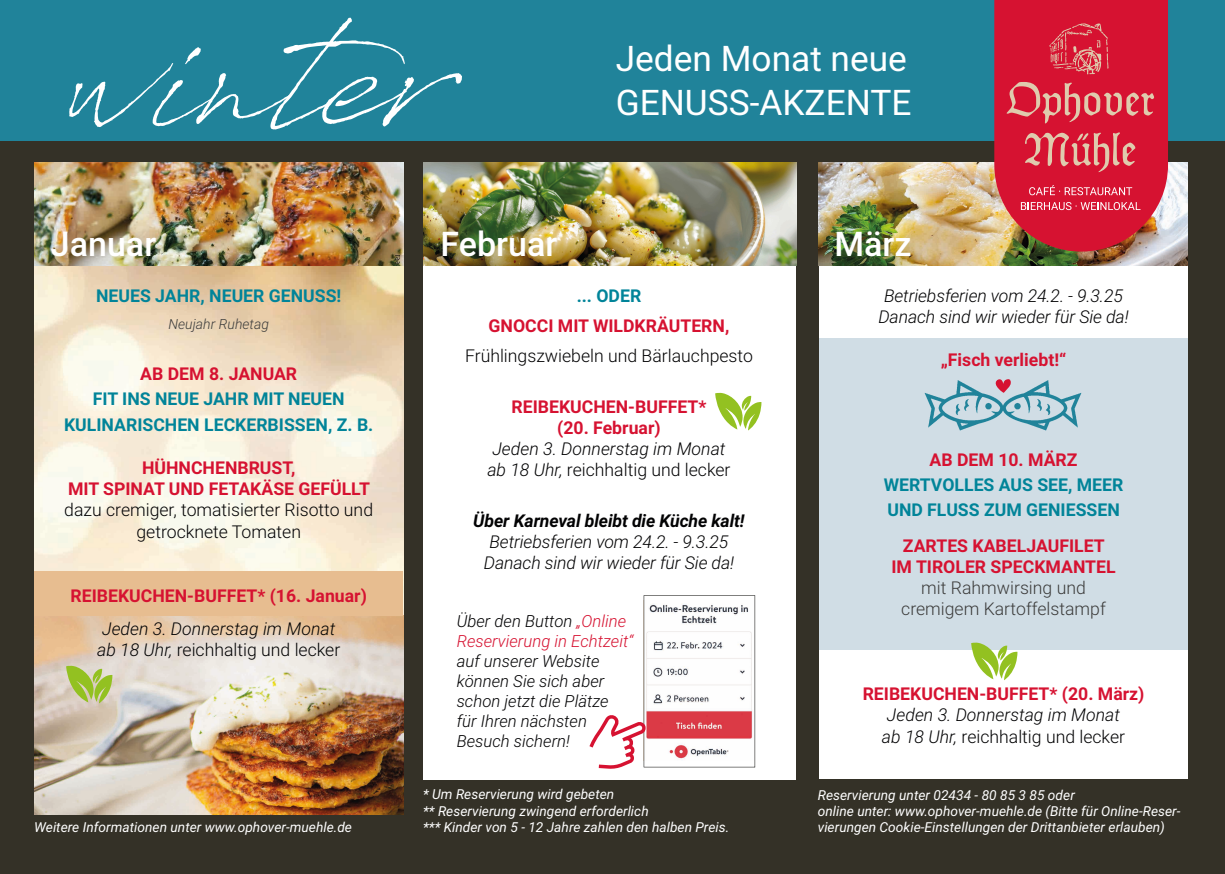
<style>
.page{position:relative;width:1225px;height:874px;background:#fff}
.page>*{position:absolute;margin:0;border:0;box-sizing:border-box;transform-origin:0 0}
.t1{font:174.8px "Antro Vectra";color:#fff}
.t2{font:35.2px/43.8px "Roboto";color:#fff}
.t3{font:500 34px "Roboto";color:#fff}
.t4{font:italic 300 17.6px/21.2px "Roboto";letter-spacing:-.01em;color:#020203}
.t5{font:700 17.6px/21.2px "Roboto";color:#d61231;text-align:center}
.t6{font:700 17.6px/25px "Roboto";color:#018499;text-align:center}
.t7{font:300 17.6px/21.2px "Roboto";color:#020203;text-align:center}
.t8{font:300 17.6px/21px "Roboto";color:#3c3c3b;text-align:center}
.t9{font:italic 700 17.6px "Roboto";letter-spacing:-.01em;color:#020203}
.t10{font:italic 300 16.8px/20px "Roboto";color:#020203}
.t11{font:italic 300 16.8px/20px "Roboto";color:#d61231}
.t12{font:italic 300 14px "Roboto";color:#3c3c3b}
.t13{font:italic 13.8px/16.4px "Roboto";color:#fff}
.s1{font-style:normal}
.s2{color:#020203}
</style>
<div class="page">
<div style="left:0;top:9px;width:1225px;height:864px;background:#343127"></div>
<div style="left:819px;top:162px;width:368px;height:616px;background:#fff"></div>
<div style="left:0;top:0;width:1225px;height:141px;background:#20839a"></div>
<img style="left:35px;top:265px;width:368px;height:306px">
<div style="left:424px;top:162px;width:372px;height:617px;background:#fff"></div>
<img style="left:35px;top:163px;width:368px;height:102px">
<img style="left:424px;top:162px;width:372px;height:103px">
<img style="left:819px;top:162px;width:368px;height:103px">
<svg style="left:994px;top:0;width:174px;height:251px;background:#d2223a"></svg>
<svg style="left:1006px;top:82px;width:148px;height:41px;background:#d83f4f"></svg>
<svg style="left:1025px;top:132px;width:110px;height:40px;background:#d84855"></svg>
<svg style="left:1029px;top:185px;width:103px;height:10px"></svg>
<svg style="left:1021px;top:202px;width:119px;height:8px"></svg>
<svg style="left:1049px;top:23px;width:59px;height:51px;background:#d7394b"></svg>
<img style="left:35px;top:615px;width:368px;height:199px">
<svg style="left:589px;top:595px;width:166px;height:173px"></svg>
<div style="left:35px;top:571px;width:368px;height:44px;background:#e7bd90"></div>
<div style="left:819px;top:337px;width:368px;height:312px;background:#d0dde5"></div>
<img style="left:1010px;top:380px;width:72px;height:51px">
<img style="left:924px;top:380px;width:86px;height:51px">
<svg style="left:995px;top:379px;width:15px;height:13px"></svg>
<svg style="left:971px;top:642px;width:46px;height:38px"></svg>
<svg style="left:715px;top:392px;width:46px;height:38px"></svg>
<svg style="left:66px;top:665px;width:46px;height:38px;background:#b6c971"></svg>
<h1 class="t1" style="left:59px;top:-44px;width:394px">winter</h1>
<h3 class="t3" style="left:51px;top:220px;width:107px">Januar</h3>
<h3 class="t3" style="left:440px;top:219px;width:118px">Februar</h3>
<h2 class="t2" style="left:615px;top:35px;width:297px">Jeden Monat neue<br>GENUSS-AKZENTE</h2>
<h3 class="t3" style="left:834px;top:219px;width:79px">März</h3>
<p class="t6" style="left:96px;top:282px;width:247px">NEUES JAHR, NEUER GENUSS!</p>
<p class="t12" style="left:168px;top:314px;width:102px">Neujahr Ruhetag</p>
<p class="t5" style="left:140px;top:362px;width:158px">AB DEM 8. JANUAR</p>
<p class="t6" style="left:64px;top:386px;width:311px">FIT INS NEUE JAHR MIT NEUEN<br>KULINARISCHEN LECKERBISSEN, Z. B.</p>
<p class="t5" style="left:68px;top:456px;width:303px">HÜHNCHENBRUST,<br>MIT SPINAT UND FETAKÄSE GEFÜLLT</p>
<p class="t7" style="left:64px;top:498px;width:310px">dazu cremiger, tomatisierter Risotto und getrocknete Tomaten</p>
<p class="t5" style="left:71px;top:583px;width:298px">REIBEKUCHEN-BUFFET* (16. Januar)</p>
<p class="t4" style="left:97px;top:617px;width:245px">Jeden 3. Donnerstag im Monat ab 18 Uhr, <span class="s1">reichhaltig und lecker</span></p>
<p class="t13" style="left:34px;top:817px;width:319px">Weitere Informationen unter www.ophover-muehle.de</p>
<p class="t6" style="left:576px;top:282px;width:66px">... ODER</p>
<p class="t5" style="left:488px;top:314px;width:242px">GNOCCI MIT WILDKRÄUTERN,</p>
<p class="t7" style="left:465px;top:345px;width:289px">Frühlingszwiebeln und Bärlauchpesto</p>
<p class="t5" style="left:511px;top:395px;width:196px">REIBEKUCHEN-BUFFET* (20. Februar)</p>
<p class="t4" style="left:487px;top:437px;width:245px">Jeden 3. Donnerstag im Monat ab 18 Uhr, <span class="s1">reichhaltig und lecker</span></p>
<p class="t9" style="left:473px;top:508px;width:273px">Über Karneval bleibt die Küche kalt!</p>
<p class="t4" style="left:484px;top:530px;width:252px;text-align:center">Betriebsferien vom 24.2. - 9.3.25<br>Danach sind wir wieder für Sie da!</p>
<p class="t11" style="left:457px;top:610px;width:178px"><span class="s2">Über den Button</span> „Online<br>Reservierung in Echtzeit“</p>
<p class="t10" style="left:457px;top:650px;width:153px">auf unserer Website können Sie sich aber schon jetzt die Plätze für Ihren nächsten<br>Besuch sichern!</p>
<p class="t13" style="left:423px;top:785px;width:308px">* Um Reservierung wird gebeten<br>** Reservierung zwingend erforderlich<br>*** Kinder von 5 - 12 Jahre zahlen den halben Preis.</p>
<p class="t4" style="left:878px;top:284px;width:252px;text-align:center">Betriebsferien vom 24.2. - 9.3.25<br>Danach sind wir wieder für Sie da!</p>
<p class="t5" style="left:940px;top:348px;width:127px">„Fisch verliebt!“</p>
<p class="t5" style="left:929px;top:448px;width:149px">AB DEM 10. MÄRZ</p>
<p class="t6" style="left:883px;top:471px;width:241px;text-align:left">WERTVOLLES AUS SEE, MEER<br>UND FLUSS ZUM GENIESSEN</p>
<p class="t5" style="left:891px;top:534px;width:226px">ZARTES KABELJAUFILET<br>IM TIROLER SPECKMANTEL</p>
<p class="t8" style="left:901px;top:576px;width:206px">mit Rahmwirsing und cremigem Kartoffelstampf</p>
<p class="t5" style="left:862px;top:682px;width:283px">REIBEKUCHEN-BUFFET* (20. März)</p>
<p class="t4" style="left:882px;top:703px;width:245px">Jeden 3. Donnerstag im Monat ab 18 Uhr, <span class="s1">reichhaltig und lecker</span></p>
<p class="t13" style="left:818px;top:785px;width:364px">Reservierung unter 02434 - 80 85 3 85 oder<br>online unter: www.ophover-muehle.de (Bitte für Online-Reser&shy;vierungen Cookie-Einstellungen der Drittanbieter erlauben)</p>
</div>
